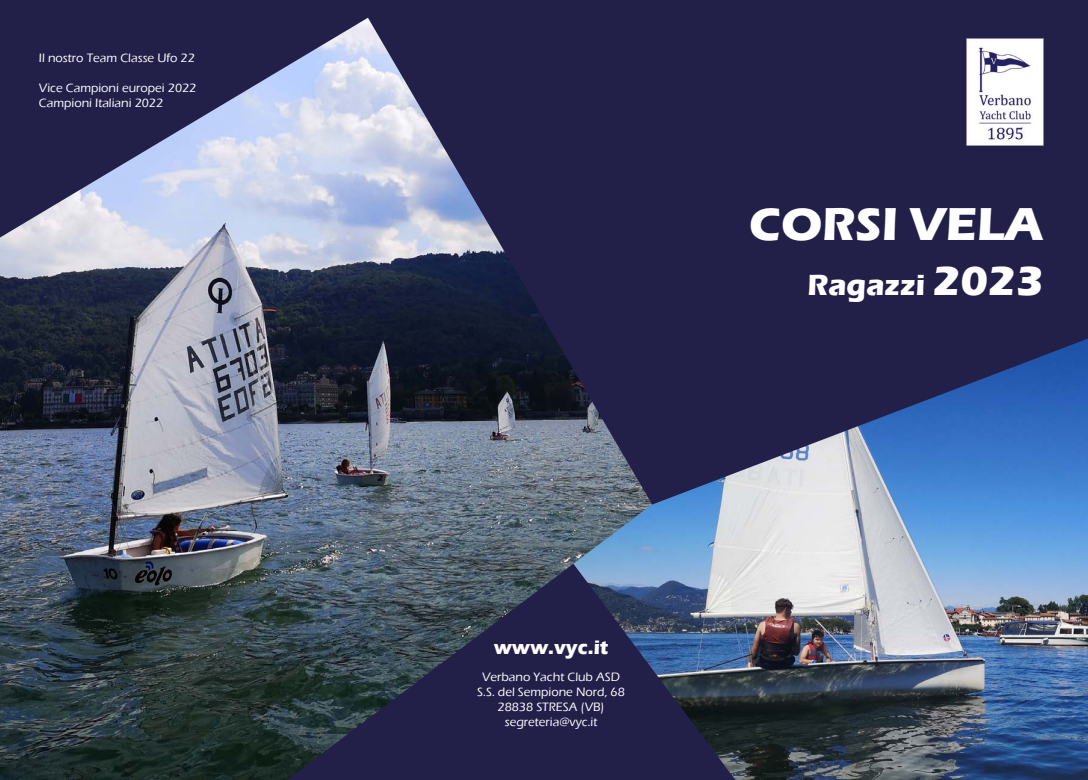
<style>
.page{position:relative;width:1088px;height:780px;background:#221f49}
.page>*{position:absolute;margin:0;border:0;box-sizing:border-box;transform-origin:0 0}
.t1{font:700 47.5px "Eras ITC";color:#fff}
.t2{font:700 30px "Eras ITC";color:#fff}
.t3{font:700 20px "Eras ITC";color:#fff}
.t4{font:500 12.5px/15px "Eras ITC";color:#fff;text-align:center}
.s1{font-size:42.5px}
</style>
<div class="page">
<img style="left:652px;top:338px;width:436px;height:442px">
<img style="left:0;top:18px;width:652px;height:762px">
<img style="left:966px;top:39px;width:77px;height:106px">
<p class="t4" style="left:39px;top:50px;width:157px">Il nostro Team Classe Ufo 22</p>
<p class="t4" style="left:39px;top:80px;width:159px;text-align:left">Vice Campioni europei 2022<br>Campioni Italiani 2022</p>
<h1 class="t1" style="left:749px;top:197px;width:296px">CORSI VELA</h1>
<h2 class="t2" style="left:807px;top:268px;width:238px">Ragazzi <span class="s1">2023</span></h2>
<h3 class="t3" style="left:494px;top:635px;width:116px">www.vyc.it</h3>
<p class="t4" style="left:477px;top:669px;width:149px">Verbano Yacht Club ASD<br>S.S. del Sempione Nord, 68<br>28838 STRESA (VB) segreteria@vyc.it</p>
</div>
